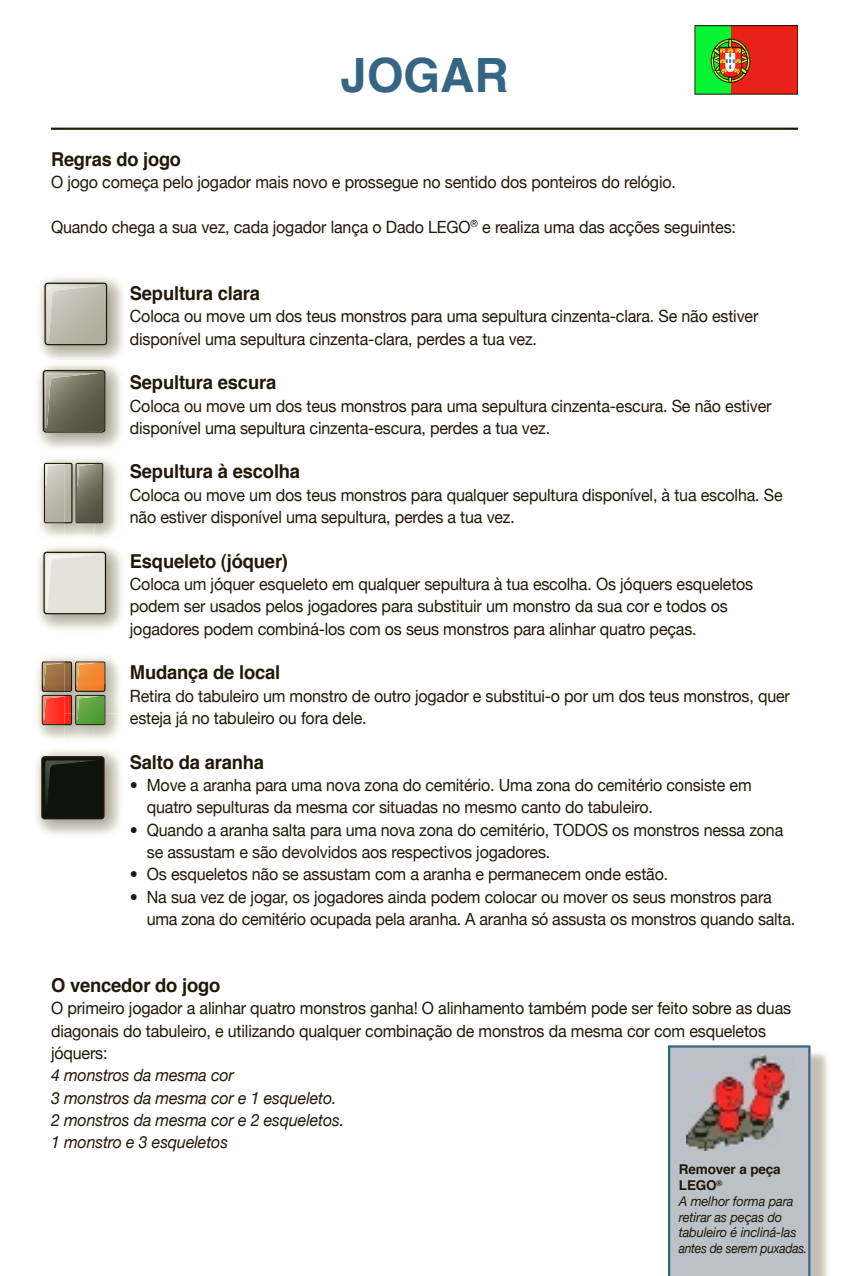
<style>
.page{position:relative;width:849px;height:1276px;background:#fff}
.page>*{position:absolute;margin:0;border:0;box-sizing:border-box;transform-origin:0 0}
.t1{font:700 47.25px "Helvetica";color:#356585}
.t2{font:700 19.12px "Helvetica";letter-spacing:-.01em;color:#211808;scale:.96 1}
.t3{font:700 19.12px "Helvetica";letter-spacing:-.01em;color:#211808;scale:.95 1}
.t4{font:16.88px/22.3px "Helvetica Neue";letter-spacing:-.01em;color:#211808;scale:.95 1}
.t5{font:italic 16.88px/22.3px "Helvetica Neue";letter-spacing:-.01em;color:#211808;scale:.95 1}
.t6{font:italic 13.5px/15.8px "Helvetica Neue";letter-spacing:-.01em;color:#211808;scale:.95 1}
.t7{font:700 13.5px/15.8px "Helvetica";letter-spacing:-.01em;color:#211808}
</style>
<div class="page">
<div style="left:694px;top:26px;width:103px;height:68px;background:#ea2117"></div>
<div style="left:694px;top:26px;width:36px;height:68px;background:#03f536"></div>
<div style="left:710px;top:39px;width:40px;height:44px;border:1px solid #211808;border-radius:50%"></div>
<svg style="left:711px;top:39px;width:38px;height:44px"></svg>
<hr style="left:51px;top:128px;width:746px;height:2px;background:#211808">
<img style="left:38px;top:546px;width:84px;height:83px">
<svg style="left:43px;top:551px;width:63px;height:63px;background:#d7d5cb"></svg>
<img style="left:39px;top:277px;width:85px;height:81px">
<svg style="left:44px;top:282px;width:63px;height:63px;background:#b5b3a6"></svg>
<img style="left:37px;top:365px;width:84px;height:83px">
<svg style="left:43px;top:370px;width:62px;height:63px;background:#6a6857"></svg>
<img style="left:45px;top:373px;width:9px;height:55px">
<img style="left:39px;top:458px;width:26px;height:79px">
<img style="left:65px;top:458px;width:53px;height:80px">
<svg style="left:44px;top:463px;width:59px;height:60px;background:#918f80"></svg>
<img style="left:37px;top:656px;width:83px;height:28px">
<img style="left:37px;top:684px;width:27px;height:55px">
<img style="left:64px;top:656px;width:30px;height:5px">
<img style="left:64px;top:684px;width:56px;height:56px">
<svg style="left:42px;top:661px;width:63px;height:64px;background:#ac7646"></svg>
<img style="left:77px;top:696px;width:3px;height:24px">
<img style="left:36px;top:750px;width:85px;height:85px">
<svg style="left:41px;top:756px;width:64px;height:63px;background:#151a10"></svg>
<img style="left:810px;top:1051px;width:18px;height:225px">
<svg style="left:667px;top:1045px;width:143px;height:231px;background:#b7bfc5"></svg>
<img style="left:686px;top:1055px;width:108px;height:95px">
<h1 class="t1" style="left:340px;top:55px;width:170px">JOGAR</h1>
<p class="t3" style="left:51px;top:151px;width:138px">Regras do jogo</p>
<p class="t4" style="left:51px;top:171px;width:659px">O jogo começa pelo jogador mais novo e prossegue no sentido dos ponteiros do relógio.</p>
<p class="t4" style="left:51px;top:215px;width:722px">Quando chega a sua vez, cada jogador lança o Dado LEGO<sup>®</sup> e realiza uma das acções seguintes:</p>
<p class="t2" style="left:130px;top:285px;width:137px">Sepultura clara</p>
<p class="t4" style="left:130px;top:305px;width:662px">Coloca ou move um dos teus monstros para uma sepultura cinzenta-clara. Se não estiver disponível uma sepultura cinzenta-clara, perdes a tua vez.</p>
<p class="t2" style="left:130px;top:374px;width:154px">Sepultura escura</p>
<p class="t4" style="left:130px;top:394px;width:676px">Coloca ou move um dos teus monstros para uma sepultura cinzenta-escura. Se não estiver disponível uma sepultura cinzenta-escura, perdes a tua vez.</p>
<p class="t2" style="left:130px;top:464px;width:179px">Sepultura à escolha</p>
<p class="t4" style="left:130px;top:483px;width:688px">Coloca ou move um dos teus monstros para qualquer sepultura disponível, à tua escolha. Se não estiver disponível uma sepultura, perdes a tua vez.</p>
<p class="t2" style="left:130px;top:553px;width:166px">Esqueleto (jóquer)</p>
<p class="t4" style="left:130px;top:573px;width:657px">Coloca um jóquer esqueleto em qualquer sepultura à tua escolha. Os jóquers esqueletos podem ser usados pelos jogadores para substituir um monstro da sua cor e todos os jogadores podem combiná-los com os seus monstros para alinhar quatro peças.</p>
<p class="t2" style="left:130px;top:665px;width:158px">Mudança de local</p>
<p class="t4" style="left:130px;top:684px;width:696px">Retira do tabuleiro um monstro de outro jogador e substitui-o por um dos teus monstros, quer esteja já no tabuleiro ou fora dele.</p>
<p class="t2" style="left:130px;top:754px;width:141px">Salto da aranha</p>
<p class="t4" style="left:147px;top:773px;width:638px;text-indent:-17px">• Move a aranha para uma nova zona do cemitério. Uma zona do cemitério consiste em quatro sepulturas da mesma cor situadas no mesmo canto do tabuleiro.</p>
<p class="t4" style="left:147px;top:818px;width:671px;text-indent:-17px">• Quando a aranha salta para uma nova zona do cemitério, TODOS os monstros nessa zona se assustam e são devolvidos aos respectivos jogadores.</p>
<p class="t4" style="left:130px;top:863px;width:568px">• Os esqueletos não se assustam com a aranha e permanecem onde estão.</p>
<p class="t4" style="left:147px;top:885px;width:683px;text-indent:-17px">• Na sua vez de jogar, os jogadores ainda podem colocar ou mover os seus monstros para uma zona do cemitério ocupada pela aranha. A aranha só assusta os monstros quando salta.</p>
<p class="t2" style="left:51px;top:977px;width:178px">O vencedor do jogo</p>
<p class="t4" style="left:51px;top:997px;width:780px">O primeiro jogador a alinhar quatro monstros ganha! O alinhamento também pode ser feito sobre as duas diagonais do tabuleiro, e utilizando qualquer combinação de monstros da mesma cor com esqueletos jóquers:</p>
<p class="t5" style="left:51px;top:1064px;width:310px">4 monstros da mesma cor<br>3 monstros da mesma cor e 1 esqueleto.<br>2 monstros da mesma cor e 2 esqueletos.<br>1 monstro e 3 esqueletos</p>
<p class="t7" style="left:678px;top:1163px;width:103px">Remover a peça<br>LEGO<sup>®</sup></p>
<p class="t6" style="left:678px;top:1193px;width:136px">A melhor forma para retirar as peças do tabuleiro é incliná-las antes de serem puxadas.</p>
</div>
